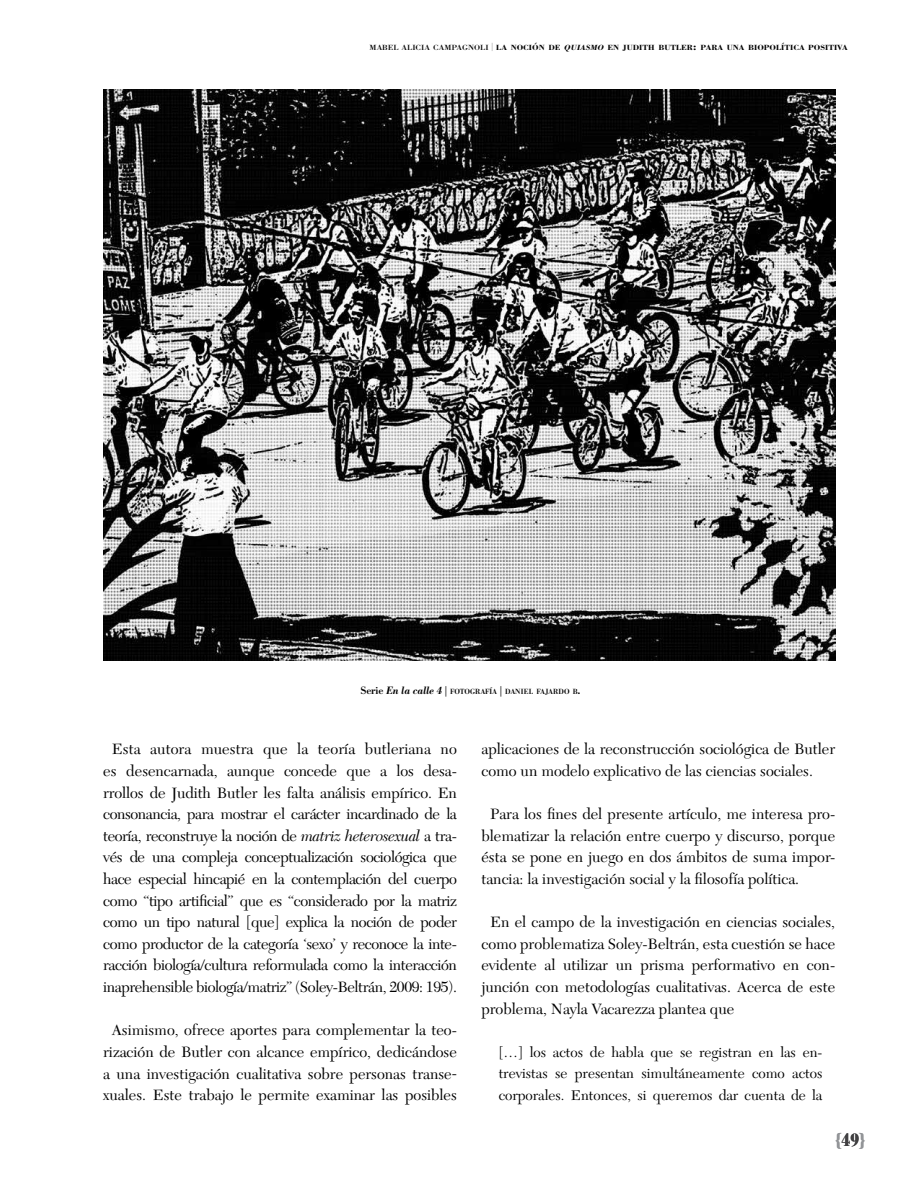
<style>
.page{position:relative;width:915px;height:1191px;background:#fff}
.page>*{position:absolute;margin:0;border:0;box-sizing:border-box;transform-origin:0 0}
.t1{font:700 condensed 18px "Bodoni BE";color:#939598}
.t2{font:15.6px/21.6px "New Caledonia LT Std";letter-spacing:-.005em;color:#000;text-align:justify}
.t3{font:15.6px/21.6px "New Caledonia LT Std";letter-spacing:-.025em;color:#000;text-align:center}
.t4{font:14.55px/21.6px "New Caledonia LT Std";color:#000;text-align:justify}
.t5{font:700 7.8px "Bodoni";color:#000;scale:1.09 1}
.t6{font:500 7.35px "Bodoni BE";color:#000}
.s1{font-weight:400}
.s2{font-family:"Bodoni BE";font-weight:300;font-size:8.25px}
.s3{font-style:italic}
.s4{font-size:11.1px}
.s5{font-size:10.5px}
.s6{font-style:italic;font-size:10.5px}
.s7{color:#414042}
</style>
<div class="page">
<img style="left:103px;top:89px;width:731px;height:572px">
<p class="t5" style="left:369px;top:43px;width:440px"><span class="s1">MABEL ALICIA CAMPAGNOLI</span> <span class="s2">|</span> LA NOCIÓN DE <span class="s3">QUIASMO</span> EN JUDITH BUTLER<span class="s4">:</span> PARA UNA BIOPOLÍTICA POSITIVA</p>
<p class="t6" style="left:360px;top:687px;width:221px"><span class="s5">Serie</span> <span class="s6">En la calle 4</span> <span class="s5">|</span> FOTOGRAFÍA <span class="s5">|</span> DANIEL FAJARDO B<span class="s5">.</span></p>
<p class="t3" style="left:103px;top:738px;width:355px">Esta autora muestra que la teoría butleriana no es desencarnada, aunque concede que a los desa&shy;rrollos de Judith Butler les falta análisis empírico. En consonancia, para mostrar el carácter incardinado de la teoría, reconstruye la noción de <span class="s3">matriz heterosexual</span> a tra&shy;vés de una compleja conceptualización sociológica que hace especial hincapié en la contemplación del cuerpo como “tipo artificial” que es “considerado por la matriz como un tipo natural [que] explica la noción de poder como productor de la categoría ‘sexo’ y reconoce la inte&shy;racción biología/cultura reformulada como la interacción inaprehensible biología/matriz” (Soley-Beltrán, 2009: 195).</p>
<p class="t2" style="left:103px;top:1019px;width:355px;text-align:center">Asimismo, ofrece aportes para complementar la teo&shy;rización de Butler con alcance empírico, dedicándose a una investigación cualitativa sobre personas transe&shy;xuales. Este trabajo le permite examinar las posibles</p>
<p class="t2" style="left:481px;top:738px;width:355px">aplicaciones de la reconstrucción sociológica de Butler como un modelo explicativo de las ciencias sociales.</p>
<p class="t2" style="left:481px;top:803px;width:355px;text-indent:9px">Para los fines del presente artículo, me interesa pro&shy;blematizar la relación entre cuerpo y discurso, porque ésta se pone en juego en dos ámbitos de suma impor&shy;tancia: la investigación social y la filosofía política.</p>
<p class="t2" style="left:481px;top:911px;width:355px;text-indent:9px">En el campo de la investigación en ciencias sociales, como problematiza Soley-Beltrán, esta cuestión se hace evidente al utilizar un prisma performativo en con&shy;junción con metodologías cualitativas. Acerca de este problema, Nayla Vacarezza plantea que</p>
<p class="t4" style="left:498px;top:1041px;width:325px">[…] los actos de habla que se registran en las en&shy;trevistas se presentan simultáneamente como actos corporales. Entonces, si queremos dar cuenta de la</p>
<p class="t1" style="left:834px;top:1129px;width:32px">{<span class="s7">49</span>}</p>
</div>
